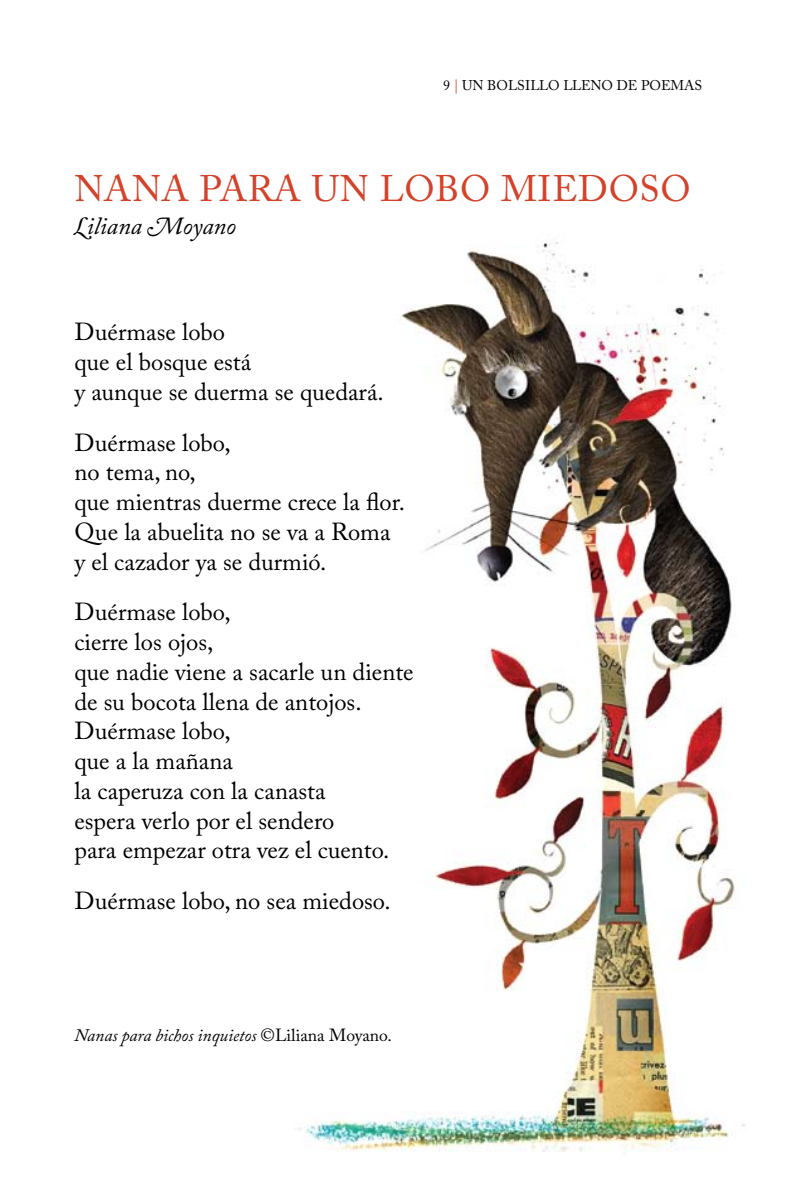
<style>
.page{position:relative;width:794px;height:1191px;background:#fff}
.page>*{position:absolute;margin:0;border:0;box-sizing:border-box;transform-origin:0 0}
.t1{font:36.75px "Adobe Caslon Pro";letter-spacing:.02em;color:#d3422a}
.t2{font:24.5px/29.8px "Adobe Caslon Pro";color:#000}
.t3{font:italic 24.5px "Adobe Caslon Pro";color:#000}
.t4{font:italic 17.5px "Adobe Caslon Pro";color:#000}
.t5{font:14px "Adobe Caslon Pro";color:#000}
.s1{color:#c63c27}
.s2{font-style:normal}
</style>
<div class="page">
<img style="left:299px;top:242px;width:446px;height:911px">
<p class="t5" style="left:443px;top:77px;width:261px">9 <span class="s1">|</span> UN BOLSILLO LLENO DE POEMAS</p>
<h1 class="t1" style="left:74px;top:166px;width:617px">NANA PARA UN LOBO MIEDOSO</h1>
<p class="t3" style="left:74px;top:211px;width:163px">Liliana Moyano</p>
<p class="t2" style="left:74px;top:317px;width:311px">Duérmase lobo<br>que el bosque está<br>y aunque se duerma se quedará.</p>
<p class="t2" style="left:74px;top:427px;width:332px">Duérmase lobo,<br>no tema, no,<br>que mientras duerme crece la flor.<br>Que la abuelita no se va a Roma y el cazador ya se durmió.</p>
<p class="t2" style="left:74px;top:597px;width:341px">Duérmase lobo,<br>cierre los ojos,<br>que nadie viene a sacarle un diente de su bocota llena de antojos.<br>Duérmase lobo,<br>que a la mañana<br>la caperuza con la canasta<br>espera verlo por el sendero<br>para empezar otra vez el cuento.</p>
<p class="t2" style="left:74px;top:885px;width:318px">Duérmase lobo, no sea miedoso.</p>
<p class="t4" style="left:74px;top:1024px;width:319px">Nanas para bichos inquietos <span class="s2">©Liliana Moyano.</span></p>
</div>
